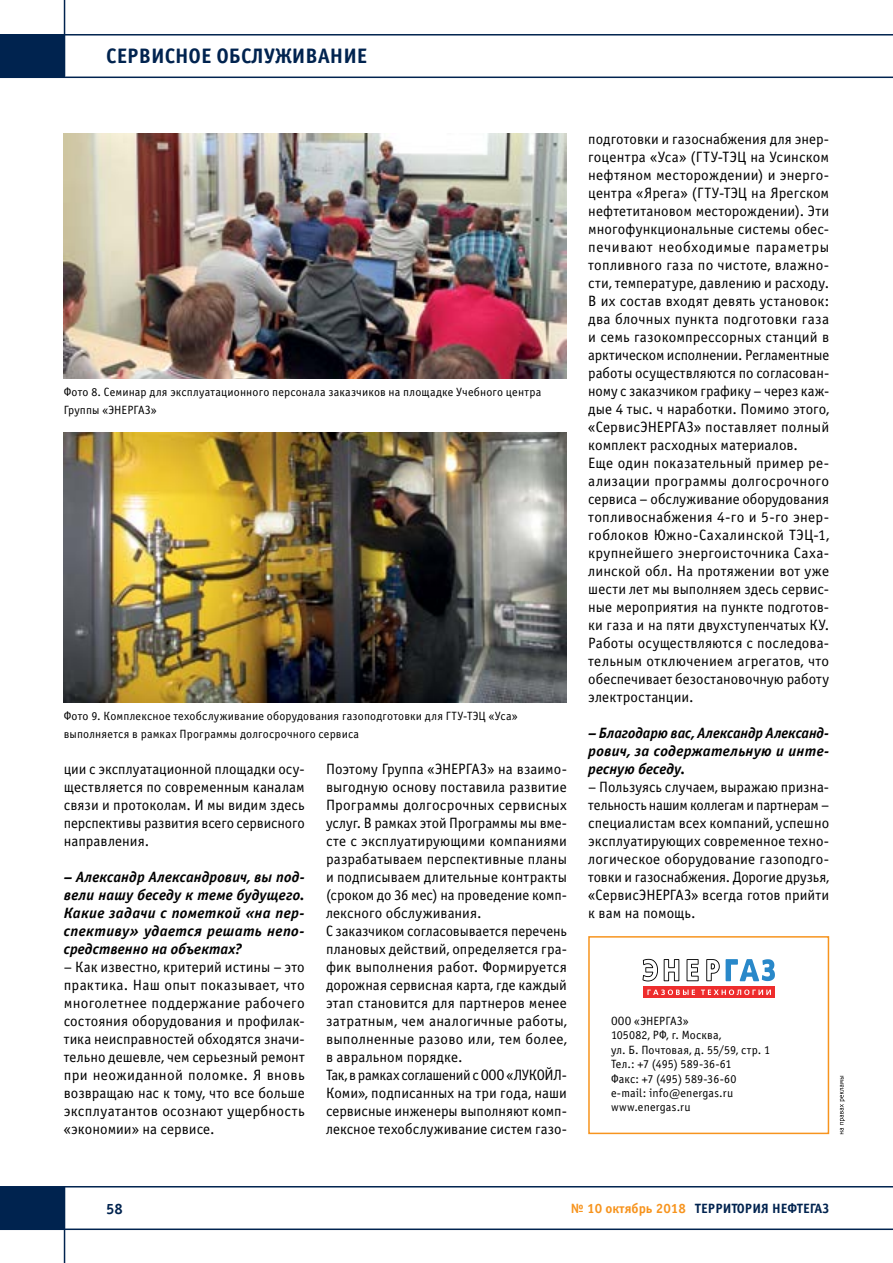
<style>
.page{position:relative;width:893px;height:1263px;background:#fff}
.page>*{position:absolute;margin:0;border:0;box-sizing:border-box;transform-origin:0 0}
.t1{font:700 21px "Officina Sans C";color:#00234f}
.t2{font:15px/18px "Officina Sans C";letter-spacing:.005em;color:#000;text-align:justify}
.t3{font:italic 700 15px/18px "Officina Sans C";letter-spacing:.01em;color:#000;text-align:justify}
.t4{font:700 15px "Officina Sans C";color:#00234f}
.t5{font:700 13.5px "Officina Sans C";color:#00234f}
.t6{font:12px/14.4px "Officina Sans C";letter-spacing:.015em;color:#000}
.s1{color:#f7941e}
</style>
<div class="page">
<hr style="left:0;top:77px;width:893px;height:1px;background:#00234f">
<hr style="left:64px;top:0;width:1px;height:77px;background:#00234f">
<hr style="left:0;top:34px;width:893px;height:2px;background:#00234f">
<div style="left:0;top:35px;width:64px;height:42px;background:#00234f"></div>
<hr style="left:0;top:1186px;width:893px;height:1px;background:#00234f">
<hr style="left:64px;top:1186px;width:1px;height:77px;background:#00234f">
<hr style="left:0;top:1228px;width:893px;height:2px;background:#00234f">
<div style="left:0;top:1187px;width:64px;height:42px;background:#00234f"></div>
<div style="left:588px;top:936px;width:241px;height:198px;border:2px solid #f7941e"></div>
<svg style="left:840px;top:1076px;width:5px;height:58px"></svg>
<svg style="left:706px;top:959px;width:14px;height:22px"></svg>
<svg style="left:642px;top:959px;width:16px;height:22px"></svg>
<svg style="left:664px;top:959px;width:15px;height:22px"></svg>
<svg style="left:687px;top:959px;width:12px;height:22px"></svg>
<svg style="left:726px;top:959px;width:49px;height:22px"></svg>
<div style="left:643px;top:986px;width:132px;height:12px;background:#ee2d2d"></div>
<svg style="left:647px;top:989px;width:48px;height:6px"></svg>
<svg style="left:701px;top:989px;width:70px;height:6px"></svg>
<img style="left:64px;top:133px;width:503px;height:245px">
<img style="left:64px;top:432px;width:503px;height:270px">
<hr style="left:892px;top:0;width:1px;height:1263px;background:#fff">
<h1 class="t1" style="left:106px;top:44px;width:263px">СЕРВИСНОЕ ОБСЛУЖИВАНИЕ</h1>
<p class="t6" style="left:64px;top:383px;width:479px;line-height:18px">Фото 8. Семинар для эксплуатационного персонала заказчиков на площадке Учебного центра<br>Группы «ЭНЕРГАЗ»</p>
<p class="t6" style="left:64px;top:707px;width:455px;line-height:18px">Фото 9. Комплексное техобслуживание оборудования газоподготовки для ГТУ-ТЭЦ «Уса» выполняется в рамках Программы долгосрочного сервиса</p>
<p class="t2" style="left:64px;top:760px;width:242px">ции с эксплуатационной площадки осу&shy;ществляется по современным каналам связи и протоколам. И мы видим здесь перспективы развития всего сервисного направления.</p>
<p class="t3" style="left:64px;top:868px;width:242px">– Александр Александрович, вы под&shy;вели нашу беседу к теме будущего.<br>Какие задачи с пометкой «на пер&shy;спективу» удается решать непо&shy;средственно на объектах?</p>
<p class="t2" style="left:64px;top:958px;width:242px">– Как известно, критерий истины – это практика. Наш опыт показывает, что многолетнее поддержание рабочего состояния оборудования и профилак&shy;тика неисправностей обходятся значи&shy;тельно дешевле, чем серьезный ремонт при неожиданной поломке. Я вновь возвращаю нас к тому, что все больше эксплуатантов осознают ущербность «экономии» на сервисе.</p>
<p class="t2" style="left:326px;top:760px;width:242px;text-align:left">Поэтому Группа «ЭНЕРГАЗ» на взаимо&shy;выгодную основу поставила развитие Программы долгосрочных сервисных услуг. В рамках этой Программы мы вме&shy;сте с эксплуатирующими компаниями разрабатываем перспективные планы и подписываем длительные контракты (сроком до 36 мес) на проведение комп&shy;лексного обслуживания.<br>С заказчиком согласовывается перечень плановых действий, определяется гра&shy;фик выполнения работ. Формируется дорожная сервисная карта, где каждый этап становится для партнеров менее затратным, чем аналогичные работы, выполненные разово или, тем более, в авральном порядке.<br>Так, в рамках соглашений с ООО «ЛУКОЙЛ-Коми», подписанных на три года, наши сервисные инженеры выполняют комп&shy;лексное техобслуживание систем газо-</p>
<p class="t2" style="left:588px;top:130px;width:242px;text-align:left">подготовки и газоснабжения для энер&shy;гоцентра «Уса» (ГТУ-ТЭЦ на Усинском нефтяном месторождении) и энерго&shy;центра «Ярега» (ГТУ-ТЭЦ на Ярегском нефтетитановом месторождении). Эти многофункциональные системы обес&shy;печивают необходимые параметры топливного газа по чистоте, влажно&shy;сти, температуре, давлению и расходу.<br>В их состав входят девять установок: два блочных пункта подготовки газа и семь газокомпрессорных станций в арктическом исполнении. Регламентные работы осуществляются по согласован&shy;ному с заказчиком графику – через каж&shy;дые 4 тыс. ч наработки. Помимо этого, «СервисЭНЕРГАЗ» поставляет полный комплект расходных материалов.<br>Еще один показательный пример ре&shy;ализации программы долгосрочного сервиса – обслуживание оборудования топливоснабжения 4-го и 5-го энер&shy;гоблоков Южно-Сахалинской ТЭЦ-1, крупнейшего энергоисточника Саха&shy;линской обл. На протяжении вот уже шести лет мы выполняем здесь сервис&shy;ные мероприятия на пункте подготов&shy;ки газа и на пяти двухступенчатых КУ.<br>Работы осуществляются с последова&shy;тельным отключением агрегатов, что обеспечивает безостановочную работу электростанции.</p>
<p class="t3" style="left:588px;top:724px;width:242px">– Благодарю вас, Александр Александ&shy;рович, за содержательную и инте&shy;ресную беседу.</p>
<p class="t2" style="left:588px;top:778px;width:242px">– Пользуясь случаем, выражаю призна&shy;тельность нашим коллегам и партнерам – специалистам всех компаний, успешно эксплуатирующих современное техно&shy;логическое оборудование газоподго&shy;товки и газоснабжения. Дорогие друзья, «СервисЭНЕРГАЗ» всегда готов прийти к вам на помощь.</p>
<p class="t6" style="left:611px;top:1014px;width:161px">ООО «ЭНЕРГАЗ»<br>105082, РФ, г. Москва,<br>ул. Б. Почтовая, д. 55/59, стр. 1<br>Тел.: +7 (495) 589-36-61<br>Факс: +7 (495) 589-36-60 e-mail: info@energas.ru www.energas.ru</p>
<p class="t4" style="left:106px;top:1200px;width:18px">58</p>
<p class="t5" style="left:571px;top:1201px;width:260px"><span class="s1">№ 10 октябрь 2018</span> ТЕРРИТОРИЯ НЕФТЕГАЗ</p>
</div>
